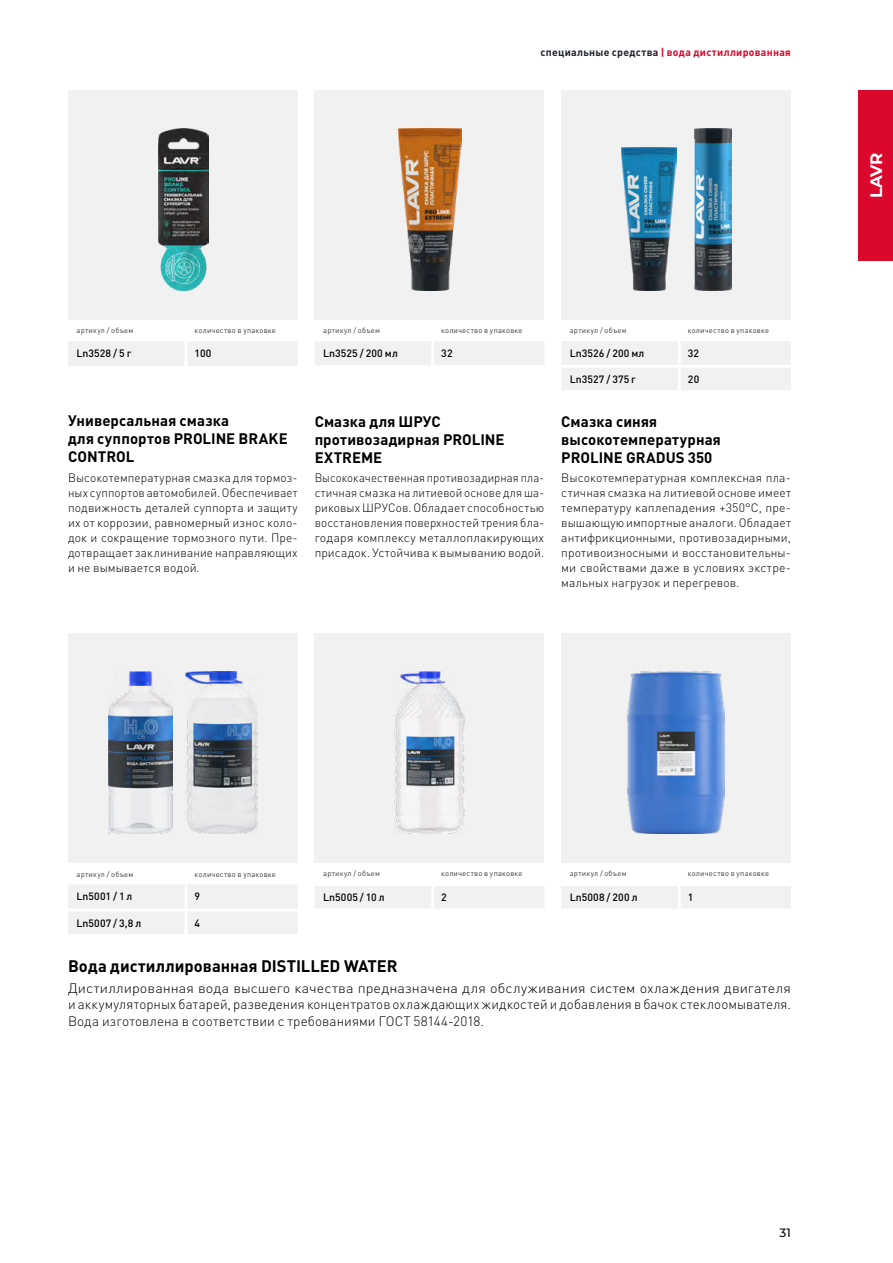
<style>
.page{position:relative;width:893px;height:1263px;background:#fff}
.page>*{position:absolute;margin:0;border:0;box-sizing:border-box;transform-origin:0 0}
.t1{font:700 16.5px "DIN Pro";color:#000}
.t2{font:700 16.5px "Montserrat";color:#fff}
.t3{font:700 15px/18px "DIN Pro";letter-spacing:.005em;color:#000}
.t4{font:300 13.5px/16.5px "DIN Pro";letter-spacing:.005em;color:#000;text-align:justify;scale:1.06 1}
.t5{font:300 12px/15px "DIN Pro";letter-spacing:.01em;color:#000;text-align:justify}
.t6{font:300 12px/15px "DIN Pro";letter-spacing:.01em;color:#000;text-align:justify;scale:.94 1}
.t7{font:500 12px "Montserrat";color:#000}
.t8{font:500 10.5px "DIN Pro";letter-spacing:.005em;color:#000}
.t9{font:700 10.5px "DIN Pro";letter-spacing:.03em;color:#dc072d}
.t10{font:7.5px "DIN Pro";letter-spacing:.03em;color:#3d3c3c}
.s1{color:#1e242c}
</style>
<div class="page">
<div style="left:68px;top:90px;width:230px;height:230px;background:#f2f1f2"></div>
<div style="left:315px;top:90px;width:229px;height:230px;background:#f2f1f2"></div>
<div style="left:561px;top:90px;width:230px;height:230px;background:#f2f1f2"></div>
<div style="left:68px;top:634px;width:230px;height:229px;background:#f2f1f2"></div>
<div style="left:315px;top:634px;width:229px;height:229px;background:#f2f1f2"></div>
<div style="left:561px;top:634px;width:230px;height:229px;background:#f2f1f2"></div>
<div style="left:68px;top:341px;width:230px;height:25px;background:#f2f1f2"></div>
<hr style="left:185px;top:341px;width:3px;height:25px;background:#fff">
<img style="left:158px;top:129px;width:50px;height:161px">
<div style="left:315px;top:341px;width:229px;height:24px;background:#f2f1f2"></div>
<hr style="left:431px;top:341px;width:3px;height:24px;background:#fff">
<img style="left:398px;top:129px;width:63px;height:161px">
<div style="left:562px;top:341px;width:229px;height:49px;background:#f2f1f2"></div>
<hr style="left:678px;top:341px;width:3px;height:24px;background:#fff">
<hr style="left:561px;top:365px;width:118px;height:3px;background:#fff">
<hr style="left:679px;top:365px;width:112px;height:3px;background:#fff">
<hr style="left:678px;top:368px;width:3px;height:22px;background:#fff">
<img style="left:694px;top:129px;width:37px;height:161px">
<img style="left:621px;top:148px;width:56px;height:142px">
<div style="left:859px;top:90px;width:34px;height:170px;background:#dc072d"></div>
<div style="left:68px;top:885px;width:230px;height:49px;background:#f2f1f2"></div>
<hr style="left:185px;top:884px;width:3px;height:24px;background:#fff">
<hr style="left:68px;top:908px;width:118px;height:3px;background:#fff">
<hr style="left:186px;top:908px;width:112px;height:3px;background:#fff">
<hr style="left:185px;top:911px;width:3px;height:23px;background:#fff">
<div style="left:315px;top:886px;width:229px;height:22px;background:#f2f1f2"></div>
<hr style="left:431px;top:886px;width:3px;height:22px;background:#fff">
<div style="left:561px;top:886px;width:230px;height:22px;background:#f2f1f2"></div>
<hr style="left:678px;top:886px;width:3px;height:22px;background:#fff">
<img style="left:394px;top:672px;width:71px;height:161px">
<img style="left:186px;top:672px;width:72px;height:161px">
<img style="left:108px;top:672px;width:65px;height:161px">
<img style="left:628px;top:672px;width:96px;height:161px">
<p class="t9" style="left:541px;top:44px;width:252px"><span class="s1">специальные средства</span> | вода дистиллированная</p>
<p class="t10" style="left:77px;top:325px;width:58px">артикул / объем</p>
<p class="t10" style="left:195px;top:325px;width:83px">количество в упаковке</p>
<p class="t8" style="left:77px;top:345px;width:56px">Ln3528 / 5 г</p>
<p class="t8" style="left:195px;top:345px;width:19px">100</p>
<p class="t3" style="left:68px;top:410px;width:221px">Универсальная смазка<br>для суппортов PROLINE BRAKE<br>CONTROL</p>
<p class="t5" style="left:68px;top:469px;width:231px">Высокотемпературная смазка для тормоз&shy;ных суппортов автомобилей. Обеспечивает подвижность деталей суппорта и защиту их от коррозии, равномерный износ коло&shy;док и сокращение тормозного пути. Пре&shy;дотвращает заклинивание направляющих и не вымывается водой.</p>
<p class="t10" style="left:323px;top:325px;width:58px">артикул / объем</p>
<p class="t10" style="left:441px;top:325px;width:83px">количество в упаковке</p>
<p class="t8" style="left:323px;top:345px;width:76px">Ln3525 / 200 мл</p>
<p class="t8" style="left:441px;top:345px;width:13px">32</p>
<p class="t3" style="left:315px;top:411px;width:191px">Смазка для ШРУС противозадирная PROLINE<br>EXTREME</p>
<p class="t6" style="left:315px;top:469px;width:246px">Высококачественная противозадирная пла&shy;стичная смазка на литиевой основе для ша&shy;риковых ШРУСов. Обладает способностью восстановления поверхностей трения бла&shy;годаря комплексу металлоплакирующих присадок. Устойчива к вымыванию водой.</p>
<p class="t10" style="left:570px;top:325px;width:58px">артикул / объем</p>
<p class="t10" style="left:688px;top:325px;width:83px">количество в упаковке</p>
<p class="t8" style="left:570px;top:344px;width:76px">Ln3526 / 200 мл</p>
<p class="t8" style="left:688px;top:344px;width:13px">32</p>
<p class="t8" style="left:570px;top:370px;width:67px">Ln3527 / 375 г</p>
<p class="t8" style="left:688px;top:370px;width:13px">20</p>
<p class="t3" style="left:561px;top:410px;width:161px">Смазка синяя высокотемпературная<br>PROLINE GRADUS 350</p>
<p class="t5" style="left:561px;top:469px;width:231px">Высокотемпературная комплексная пла&shy;стичная смазка на литиевой основе имеет температуру каплепадения +350°С, пре&shy;вышающую импортные аналоги. Обладает антифрикционными, противозадирными, противоизносными и восстановительны&shy;ми свойствами даже в условиях экстре&shy;мальных нагрузок и перегревов.</p>
<h1 class="t2" style="left:864px;top:198px;width:47px;rotate:-90deg">LAVR</h1>
<p class="t10" style="left:323px;top:867px;width:58px">артикул / объем</p>
<p class="t10" style="left:441px;top:867px;width:83px">количество в упаковке</p>
<p class="t8" style="left:323px;top:889px;width:63px">Ln5005 / 10 л</p>
<p class="t8" style="left:441px;top:889px;width:7px">2</p>
<p class="t10" style="left:570px;top:867px;width:58px">артикул / объем</p>
<p class="t10" style="left:688px;top:867px;width:83px">количество в упаковке</p>
<p class="t8" style="left:570px;top:889px;width:69px">Ln5008 / 200 л</p>
<p class="t8" style="left:688px;top:889px;width:7px">1</p>
<p class="t10" style="left:77px;top:868px;width:58px">артикул / объем</p>
<p class="t10" style="left:195px;top:868px;width:83px">количество в упаковке</p>
<p class="t8" style="left:77px;top:888px;width:57px">Ln5001 / 1 л</p>
<p class="t8" style="left:195px;top:888px;width:7px">9</p>
<p class="t8" style="left:77px;top:914px;width:66px">Ln5007 / 3,8 л</p>
<p class="t8" style="left:195px;top:914px;width:7px">4</p>
<h1 class="t1" style="left:68px;top:952px;width:331px">Вода дистиллированная DISTILLED WATER</h1>
<p class="t4" style="left:68px;top:978px;width:683px">Дистиллированная вода высшего качества предназначена для обслуживания систем охлаждения двигателя и аккумуляторных батарей, разведения концентратов охлаждающих жидкостей и добавления в бачок стеклоомывателя.<br>Вода изготовлена в соответствии с требованиями ГОСТ 58144-2018.</p>
<p class="t7" style="left:780px;top:1224px;width:13px">31</p>
</div>
